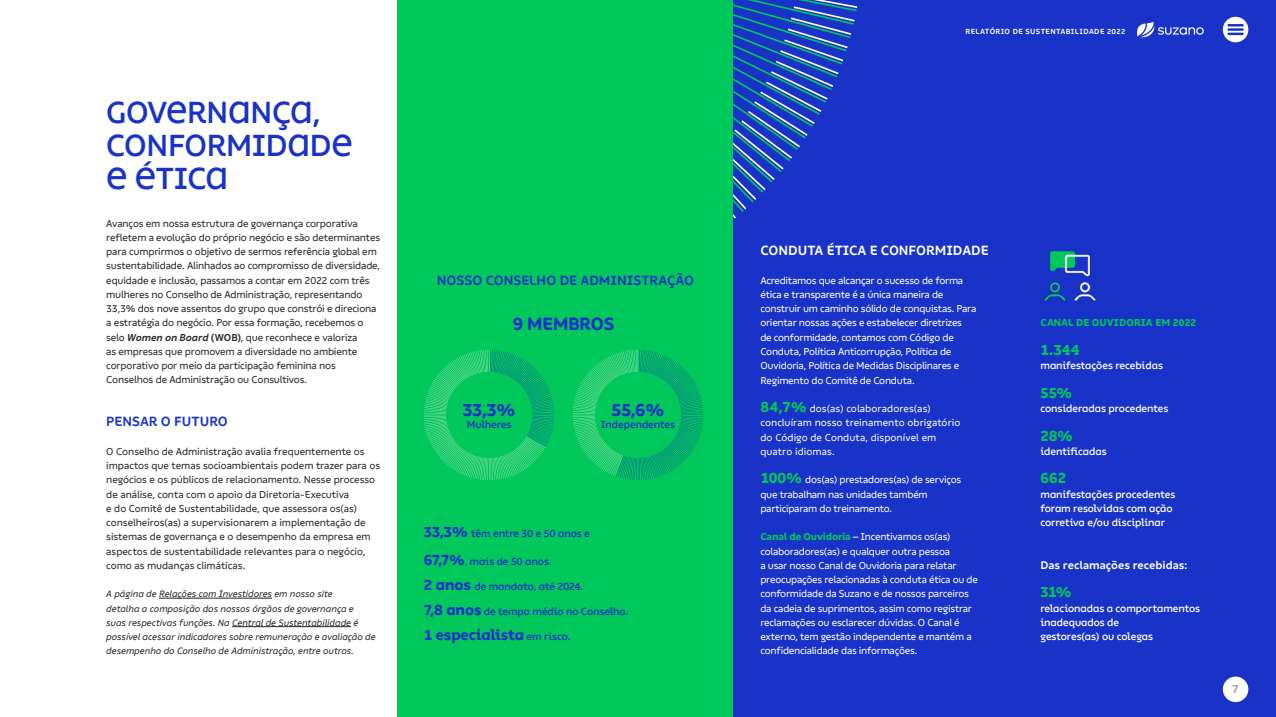
<style>
.page{position:relative;width:1276px;height:717px;background:#fff}
.page>*{position:absolute;margin:0;border:0;box-sizing:border-box;transform-origin:0 0}
.t1{font:500 31.5px/33px "Suzano Unicase";letter-spacing:-.01em;color:#1932c8}
.t2{font:800 18px "Suzano Display";color:#1932c8}
.t3{font:800 15px "Suzano Display";color:#1932c8}
.t4{font:800 15px "Suzano Display";letter-spacing:-.005em;color:#00c85a}
.t5{font:700 13.5px "Suzano Text";color:#1932c8}
.t6{font:700 13.5px "Suzano Text";color:#fff}
.t7{font:800 12px "Suzano Text";color:#aeab9e}
.t8{font:700 11.25px "Suzano Text";color:#fff}
.t9{font:500 10.5px/14.2px "Suzano Display";letter-spacing:-.005em;color:#fff}
.t10{font:500 10.5px "Suzano Display";color:#1932c8}
.t11{font:10.12px/14.2px "Suzano Text";letter-spacing:-.01em;color:#282828}
.t12{font:10.12px/14.2px "Suzano Text";letter-spacing:-.025em;color:#fff}
.t13{font:10.12px/14.2px "Suzano Text";letter-spacing:.005em;color:#fff}
.t14{font:800 10.12px "Suzano Text";letter-spacing:.005em;color:#00c85a}
.t15{font:italic 9.38px/14.2px "Suzano Text";letter-spacing:-.005em;color:#282828}
.t16{font:700 7.5px "Suzano Text";letter-spacing:.05em;color:#fff}
.s1{font-weight:700;font-style:italic}
.s2{font-weight:700}
.s3{font-weight:800;font-size:15px}
.s4{font-weight:400;font-size:10.12px}
.s5{font-weight:500;font-size:10.5px}
.s6{font-weight:800;font-size:15px;color:#00c85a}
.s7{font-weight:800;color:#00c85a}
</style>
<div class="page">
<div style="left:398px;top:0;width:335px;height:716px;background:#00c85a"></div>
<svg style="left:424px;top:349px;width:130px;height:131px"></svg>
<div style="left:733px;top:0;width:543px;height:716px;background:#1932c8"></div>
<svg style="left:733px;top:0;width:124px;height:219px"></svg>
<hr style="left:159px;top:597px;width:113px;height:1px;background:#242424">
<hr style="left:232px;top:626px;width:119px;height:1px;background:#242424">
<svg style="left:573px;top:349px;width:130px;height:131px"></svg>
<img style="left:1044px;top:250px;width:52px;height:52px">
<svg style="left:1222px;top:17px;width:26px;height:25px"></svg>
<svg style="left:1137px;top:22px;width:66px;height:15px"></svg>
<div style="left:1222px;top:676px;width:26px;height:26px;background:#fff;border-radius:50%"></div>
<h1 class="t1" style="left:106px;top:95px;width:248px">GOVERNANÇA,<br>CONFORMIDADE<br>E ÉTICA</h1>
<p class="t11" style="left:106px;top:216px;width:275px">Avanços em nossa estrutura de governança corporativa refletem a evolução do próprio negócio e são determinantes para cumprirmos o objetivo de sermos referência global em sustentabilidade. Alinhados ao compromisso de diversidade, equidade e inclusão, passamos a contar em 2022 com três mulheres no Conselho de Administração, representando 33,3% dos nove assentos do grupo que constrói e direciona a estratégia do negócio. Por essa formação, recebemos o selo <span class="s1">Women on Board</span> <span class="s2">(WOB)</span>, que reconhece e valoriza<br>as empresas que promovem a diversidade no ambiente corporativo por meio da participação feminina nos Conselhos de Administração ou Consultivos.</p>
<h3 class="t5" style="left:106px;top:413px;width:123px">PENSAR O FUTURO</h3>
<p class="t11" style="left:106px;top:444px;width:275px">O Conselho de Administração avalia frequentemente os impactos que temas socioambientais podem trazer para os negócios e os públicos de relacionamento. Nesse processo de análise, conta com o apoio da Diretoria-Executiva<br>e do Comitê de Sustentabilidade, que assessora os(as) conselheiros(as) a supervisionarem a implementação de sistemas de governança e o desempenho da empresa em aspectos de sustentabilidade relevantes para o negócio, como as mudanças climáticas.</p>
<p class="t15" style="left:106px;top:587px;width:271px">A página de Relações com Investidores em nosso site<br>detalha a composição dos nossos órgãos de governança e suas respectivas funções. Na Central de Sustentabilidade é possível acessar indicadores sobre remuneração e avaliação de desempenho do Conselho de Administração, entre outros.</p>
<h3 class="t5" style="left:437px;top:272px;width:259px">NOSSO CONSELHO DE ADMINISTRAÇÃO</h3>
<h2 class="t2" style="left:513px;top:313px;width:103px">9 MEMBROS</h2>
<h2 class="t2" style="left:463px;top:398px;width:54px">33,3%</h2>
<p class="t10" style="left:467px;top:418px;width:46px">Mulheres</p>
<h2 class="t2" style="left:611px;top:398px;width:54px">55,6%</h2>
<p class="t10" style="left:601px;top:418px;width:76px">Independentes</p>
<p class="t10" style="left:424px;top:527px;width:167px"><span class="s3">33,3%</span> têm entre 30 e 50 anos e</p>
<p class="t10" style="left:424px;top:555px;width:129px"><span class="s3">67,7%</span><span class="s4">,</span> mais de 50 anos.</p>
<p class="t10" style="left:424px;top:580px;width:161px"><span class="s3">2 anos</span> de mandato, até 2024.</p>
<p class="t10" style="left:424px;top:605px;width:206px"><span class="s3">7,8 anos</span> de tempo médio no Conselho.</p>
<h3 class="t3" style="left:424px;top:625px;width:148px">1 especialista <span class="s5">em risco.</span></h3>
<p class="t16" style="left:965px;top:27px;width:161px">RELATÓRIO DE SUSTENTABILIDADE 2022</p>
<h3 class="t6" style="left:760px;top:242px;width:230px">CONDUTA ÉTICA E CONFORMIDADE</h3>
<p class="t12" style="left:760px;top:273px;width:217px">Acreditamos que alcançar o sucesso de forma ética e transparente é a única maneira de construir um caminho sólido de conquistas. Para orientar nossas ações e estabelecer diretrizes<br>de conformidade, contamos com Código de Conduta, Política Anticorrupção, Política de Ouvidoria, Política de Medidas Disciplinares e Regimento do Comitê de Conduta.</p>
<p class="t13" style="left:760px;top:401px;width:201px"><span class="s6">84,7%</span> dos(as) colaboradores(as) concluíram nosso treinamento obrigatório do Código de Conduta, disponível em quatro idiomas.</p>
<p class="t12" style="left:760px;top:472px;width:202px"><span class="s6">100%</span> dos(as) prestadores(as) de serviços que trabalham nas unidades também participaram do treinamento.</p>
<p class="t12" style="left:760px;top:529px;width:219px"><span class="s7">Canal de Ouvidoria</span> – Incentivamos os(as) colaboradores(as) e qualquer outra pessoa<br>a usar nosso Canal de Ouvidoria para relatar preocupações relacionadas à conduta ética ou de conformidade da Suzano e de nossos parceiros da cadeia de suprimentos, assim como registrar reclamações ou esclarecer dúvidas. O Canal é externo, tem gestão independente e mantém a confidencialidade das informações.</p>
<p class="t14" style="left:1040px;top:317px;width:157px">CANAL DE OUVIDORIA EM 2022</p>
<h3 class="t4" style="left:1040px;top:341px;width:40px">1.344</h3>
<p class="t9" style="left:1040px;top:358px;width:124px">manifestações recebidas</p>
<h3 class="t4" style="left:1040px;top:383px;width:33px">55%</h3>
<p class="t9" style="left:1040px;top:401px;width:129px">consideradas procedentes</p>
<h3 class="t4" style="left:1040px;top:426px;width:34px">28%</h3>
<p class="t9" style="left:1040px;top:444px;width:68px">identificadas</p>
<h3 class="t4" style="left:1040px;top:469px;width:27px">662</h3>
<p class="t9" style="left:1040px;top:486px;width:136px">manifestações procedentes foram resolvidas com ação corretiva e/ou disciplinar</p>
<p class="t8" style="left:1040px;top:558px;width:148px">Das reclamações recebidas:</p>
<h3 class="t4" style="left:1040px;top:583px;width:33px">31%</h3>
<p class="t9" style="left:1040px;top:600px;width:161px">relacionadas a comportamentos inadequados de<br>gestores(as) ou colegas</p>
<p class="t7" style="left:1231px;top:681px;width:9px">7</p>
</div>
